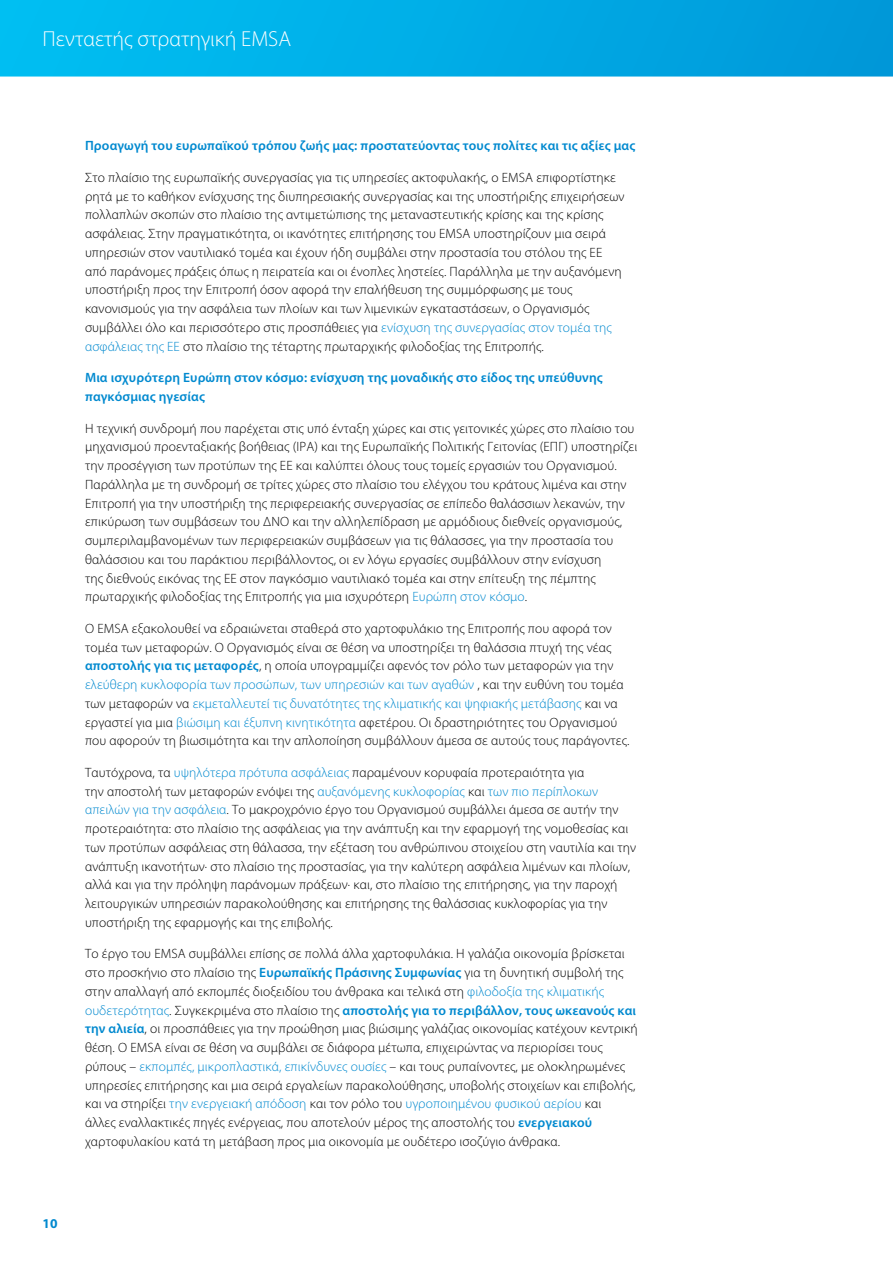
<style>
.page{position:relative;width:893px;height:1263px;background:#fff}
.page>*{position:absolute;margin:0;border:0;box-sizing:border-box;transform-origin:0 0}
.t1{font:300 21.75px "Myriad Pro";color:#fff}
.t2{font:300 13.5px/18.8px "Myriad Pro";letter-spacing:.01em;color:#000}
.t3{font:600 13.5px/18.8px "Myriad Pro";letter-spacing:.01em;color:#0089cf}
.t4{font:700 13.5px "Myriad Pro";color:#0089cf}
.s1{color:#0089cf}
.s2{font-weight:600;color:#0089cf}
</style>
<div class="page">
<svg style="left:0;top:0;width:893px;height:77px;background:#01ace6"></svg>
<h1 class="t1" style="left:43px;top:26px;width:250px">Πενταετής στρατηγική EMSA</h1>
<p class="t3" style="left:85px;top:136px;width:552px">Προαγωγή του ευρωπαϊκού τρόπου ζωής μας: προστατεύοντας τους πολίτες και τις αξίες μας</p>
<p class="t2" style="left:85px;top:168px;width:541px">Στο πλαίσιο της ευρωπαϊκής συνεργασίας για τις υπηρεσίες ακτοφυλακής, ο EMSA επιφορτίστηκε ρητά με το καθήκον ενίσχυσης της διυπηρεσιακής συνεργασίας και της υποστήριξης επιχειρήσεων πολλαπλών σκοπών στο πλαίσιο της αντιμετώπισης της μεταναστευτικής κρίσης και της κρίσης ασφάλειας. Στην πραγματικότητα, οι ικανότητες επιτήρησης του EMSA υποστηρίζουν μια σειρά υπηρεσιών στον ναυτιλιακό τομέα και έχουν ήδη συμβάλει στην προστασία του στόλου της ΕΕ από παράνομες πράξεις όπως η πειρατεία και οι ένοπλες ληστείες. Παράλληλα με την αυξανόμενη υποστήριξη προς την Επιτροπή όσον αφορά την επαλήθευση της συμμόρφωσης με τους κανονισμούς για την ασφάλεια των πλοίων και των λιμενικών εγκαταστάσεων, ο Οργανισμός συμβάλλει όλο και περισσότερο στις προσπάθειες για <span class="s1">ενίσχυση της συνεργασίας στον τομέα της ασφάλειας της ΕΕ</span> στο πλαίσιο της τέταρτης πρωταρχικής φιλοδοξίας της Επιτροπής.</p>
<p class="t3" style="left:85px;top:368px;width:519px">Μια ισχυρότερη Ευρώπη στον κόσμο: ενίσχυση της μοναδικής στο είδος της υπεύθυνης παγκόσμιας ηγεσίας</p>
<p class="t2" style="left:85px;top:418px;width:554px">Η τεχνική συνδρομή που παρέχεται στις υπό ένταξη χώρες και στις γειτονικές χώρες στο πλαίσιο του μηχανισμού προενταξιακής βοήθειας (IPA) και της Ευρωπαϊκής Πολιτικής Γειτονίας (ΕΠΓ) υποστηρίζει την προσέγγιση των προτύπων της ΕΕ και καλύπτει όλους τους τομείς εργασιών του Οργανισμού.<br>Παράλληλα με τη συνδρομή σε τρίτες χώρες στο πλαίσιο του ελέγχου του κράτους λιμένα και στην Επιτροπή για την υποστήριξη της περιφερειακής συνεργασίας σε επίπεδο θαλάσσιων λεκανών, την επικύρωση των συμβάσεων του ΔΝΟ και την αλληλεπίδραση με αρμόδιους διεθνείς οργανισμούς, συμπεριλαμβανομένων των περιφερειακών συμβάσεων για τις θάλασσες, για την προστασία του θαλάσσιου και του παράκτιου περιβάλλοντος, οι εν λόγω εργασίες συμβάλλουν στην ενίσχυση<br>της διεθνούς εικόνας της ΕΕ στον παγκόσμιο ναυτιλιακό τομέα και στην επίτευξη της πέμπτης πρωταρχικής φιλοδοξίας της Επιτροπής για μια ισχυρότερη <span class="s1">Ευρώπη στον κόσμο</span>.</p>
<p class="t2" style="left:85px;top:619px;width:546px">Ο EMSA εξακολουθεί να εδραιώνεται σταθερά στο χαρτοφυλάκιο της Επιτροπής που αφορά τον τομέα των μεταφορών. Ο Οργανισμός είναι σε θέση να υποστηρίξει τη θαλάσσια πτυχή της νέας <span class="s2">αποστολής για τις μεταφορές</span>, η οποία υπογραμμίζει αφενός τον ρόλο των μεταφορών για την <span class="s1">ελεύθερη κυκλοφορία των προσώπων, των υπηρεσιών και των αγαθών</span> , και την ευθύνη του τομέα των μεταφορών να <span class="s1">εκμεταλλευτεί τις δυνατότητες της κλιματικής και ψηφιακής μετάβασης</span> και να εργαστεί για μια <span class="s1">βιώσιμη και έξυπνη κινητικότητα</span> αφετέρου. Οι δραστηριότητες του Οργανισμού που αφορούν τη βιωσιμότητα και την απλοποίηση συμβάλλουν άμεσα σε αυτούς τους παράγοντες.</p>
<p class="t2" style="left:85px;top:763px;width:553px">Ταυτόχρονα, τα <span class="s1">υψηλότερα πρότυπα ασφάλειας</span> παραμένουν κορυφαία προτεραιότητα για<br>την αποστολή των μεταφορών ενόψει της <span class="s1">αυξανόμενης κυκλοφορίας</span> και <span class="s1">των πιο περίπλοκων απειλών για την ασφάλεια</span>. Το μακροχρόνιο έργο του Οργανισμού συμβάλλει άμεσα σε αυτήν την προτεραιότητα: στο πλαίσιο της ασφάλειας για την ανάπτυξη και την εφαρμογή της νομοθεσίας και των προτύπων ασφάλειας στη θάλασσα, την εξέταση του ανθρώπινου στοιχείου στη ναυτιλία και την ανάπτυξη ικανοτήτων· στο πλαίσιο της προστασίας, για την καλύτερη ασφάλεια λιμένων και πλοίων, αλλά και για την πρόληψη παράνομων πράξεων· και, στο πλαίσιο της επιτήρησης, για την παροχή λειτουργικών υπηρεσιών παρακολούθησης και επιτήρησης της θαλάσσιας κυκλοφορίας για την υποστήριξη της εφαρμογής και της επιβολής.</p>
<p class="t2" style="left:85px;top:944px;width:554px">Το έργο του EMSA συμβάλλει επίσης σε πολλά άλλα χαρτοφυλάκια. Η γαλάζια οικονομία βρίσκεται στο προσκήνιο στο πλαίσιο της <span class="s2">Ευρωπαϊκής Πράσινης Συμφωνίας</span> για τη δυνητική συμβολή της στην απαλλαγή από εκπομπές διοξειδίου του άνθρακα και τελικά στη <span class="s1">φιλοδοξία της κλιματικής ουδετερότητας</span>. Συγκεκριμένα στο πλαίσιο της <span class="s2">αποστολής για το περιβάλλον, τους ωκεανούς και την αλιεία</span>, οι προσπάθειες για την προώθηση μιας βιώσιμης γαλάζιας οικονομίας κατέχουν κεντρική θέση. Ο EMSA είναι σε θέση να συμβάλει σε διάφορα μέτωπα, επιχειρώντας να περιορίσει τους ρύπους – <span class="s1">εκπομπές, μικροπλαστικά, επικίνδυνες ουσίες</span> – και τους ρυπαίνοντες, με ολοκληρωμένες υπηρεσίες επιτήρησης και μια σειρά εργαλείων παρακολούθησης, υποβολής στοιχείων και επιβολής, και να στηρίξει <span class="s1">την ενεργειακή απόδοση</span> και τον ρόλο του <span class="s1">υγροποιημένου φυσικού αερίου</span> και<br>άλλες εναλλακτικές πηγές ενέργειας, που αποτελούν μέρος της αποστολής του <span class="s2">ενεργειακού </span>χαρτοφυλακίου κατά τη μετάβαση προς μια οικονομία με ουδέτερο ισοζύγιο άνθρακα.</p>
<p class="t4" style="left:43px;top:1215px;width:16px">10</p>
</div>
